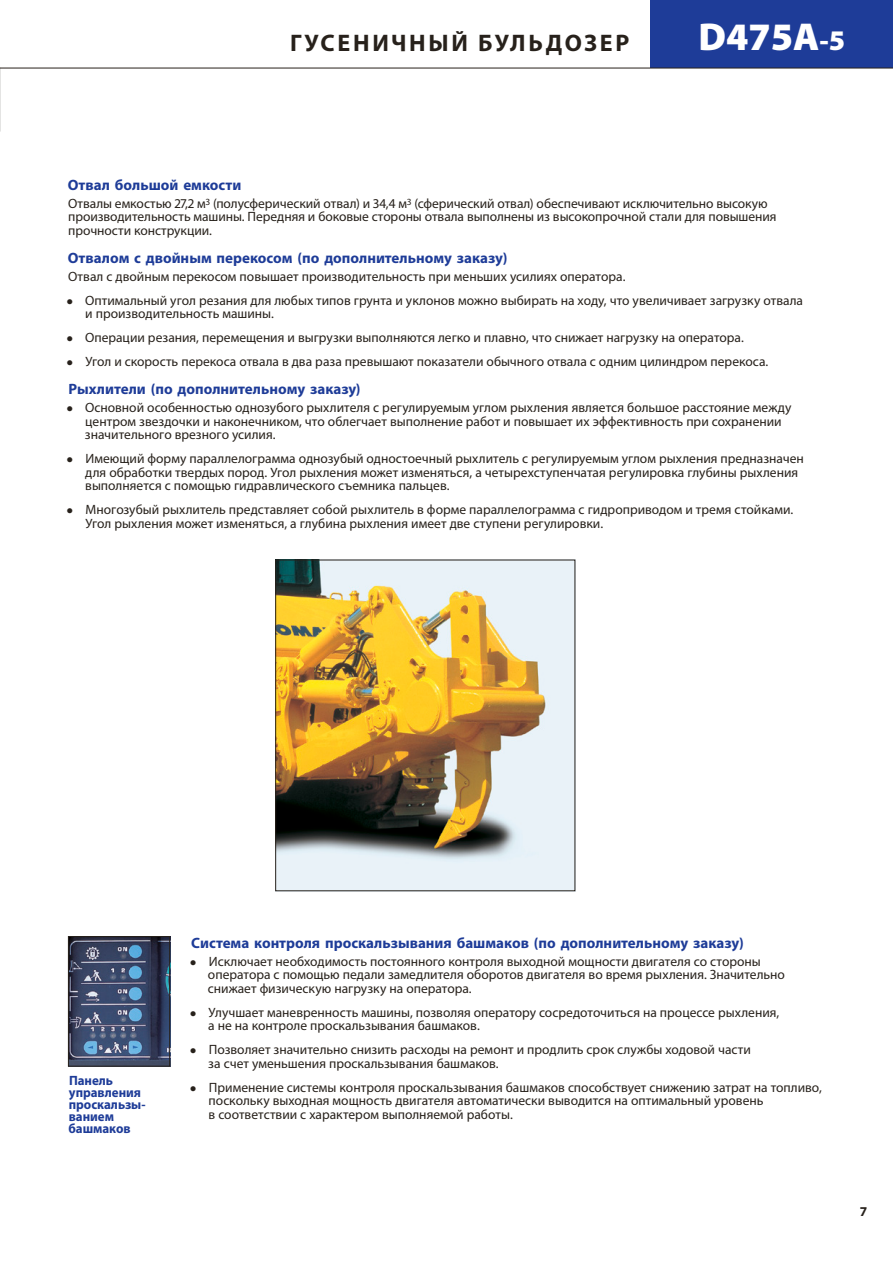
<style>
.page{position:relative;width:893px;height:1263px;background:#fff}
.page>*{position:absolute;margin:0;border:0;box-sizing:border-box;transform-origin:0 0}
.t1{font:900 39px "Myriad Pro";color:#fff}
.t2{font:700 24px "Myriad Pro";letter-spacing:.11em;color:#27211b}
.t3{font:700 15px "Myriad Pro";color:#1e3c98}
.t4{font:13.5px/13.5px "Myriad Pro";color:#27211b}
.t5{font:700 13.5px/12px "Myriad Pro";letter-spacing:-.005em;color:#1e3c98;scale:.96 1}
.t6{font:700 13.5px "Myriad Pro";color:#27211b}
.s1{font-size:28.5px}
.s2{font-size:24px}
</style>
<div class="page">
<div style="left:651px;top:0;width:242px;height:68px;background:#1e3c98"></div>
<hr style="left:0;top:68px;width:893px;height:1px;background:#27211b">
<svg style="left:0;top:68px;width:1px;height:63px"></svg>
<img style="left:277px;top:562px;width:296px;height:327px">
<div style="left:275px;top:560px;width:300px;height:331px;border:1px solid #27211b"></div>
<img style="left:70px;top:938px;width:98px;height:126px">
<div style="left:68px;top:936px;width:102px;height:130px;border:1px solid #27211b"></div>
<h2 class="t2" style="left:290px;top:29px;width:341px">ГУСЕНИЧНЫЙ БУЛЬДОЗЕР</h2>
<h1 class="t1" style="left:698px;top:11px;width:148px">D475A<span class="s1">-5</span></h1>
<p class="t3" style="left:68px;top:176px;width:175px">Отвал большой емкости</p>
<p class="t4" style="left:68px;top:196px;width:710px">Отвалы емкостью 27,2 м<sup>3</sup> (полусферический отвал) и 34,4 м<sup>3</sup> (сферический отвал) обеспечивают исключительно высокую производительность машины. Передняя и боковые стороны отвала выполнены из высокопрочной стали для повышения прочности конструкции.</p>
<p class="t3" style="left:68px;top:249px;width:441px">Отвалом с двойным перекосом (по дополнительному заказу)</p>
<p class="t4" style="left:68px;top:269px;width:559px">Отвал с двойным перекосом повышает производительность при меньших усилиях оператора.</p>
<p class="t4" style="left:85px;top:293px;width:719px;text-indent:-19px"><span class="s2">•</span> Оптимальный угол резания для любых типов грунта и уклонов можно выбирать на ходу, что увеличивает загрузку отвала и производительность машины.</p>
<p class="t4" style="left:66px;top:331px;width:679px"><span class="s2">•</span> Операции резания, перемещения и выгрузки выполняются легко и плавно, что снижает нагрузку на оператора.</p>
<p class="t4" style="left:66px;top:355px;width:703px"><span class="s2">•</span> Угол и скорость перекоса отвала в два раза превышают показатели обычного отвала с одним цилиндром перекоса.</p>
<p class="t3" style="left:69px;top:381px;width:294px">Рыхлители (по дополнительному заказу)</p>
<p class="t4" style="left:85px;top:401px;width:708px;text-indent:-19px"><span class="s2">•</span> Основной особенностью однозубого рыхлителя с регулируемым углом рыхления является большое расстояние между центром звездочки и наконечником, что облегчает выполнение работ и повышает их эффективность при сохранении значительного врезного усилия.</p>
<p class="t4" style="left:85px;top:452px;width:720px;text-indent:-19px"><span class="s2">•</span> Имеющий форму параллелограмма однозубый одностоечный рыхлитель с регулируемым углом рыхления предназначен для обработки твердых пород. Угол рыхления может изменяться, а четырехступенчатая регулировка глубины рыхления выполняется с помощью гидравлического съемника пальцев.</p>
<p class="t4" style="left:85px;top:503px;width:709px;text-indent:-19px"><span class="s2">•</span> Многозубый рыхлитель представляет собой рыхлитель в форме параллелограмма с гидроприводом и тремя стойками.<br>Угол рыхления может изменяться, а глубина рыхления имеет две ступени регулировки.</p>
<p class="t5" style="left:69px;top:1075px;width:81px">Панель управления проскальзы&shy;ванием башмаков</p>
<p class="t3" style="left:191px;top:934px;width:554px">Система контроля проскальзывания башмаков (по дополнительному заказу)</p>
<p class="t4" style="left:208px;top:954px;width:578px;text-indent:-18px"><span class="s2">•</span> Исключает необходимость постоянного контроля выходной мощности двигателя со стороны оператора с помощью педали замедлителя оборотов двигателя во время рыхления. Значительно снижает физическую нагрузку на оператора.</p>
<p class="t4" style="left:208px;top:1005px;width:573px;text-indent:-19px"><span class="s2">•</span> Улучшает маневренность машины, позволяя оператору сосредоточиться на процессе рыхления, а не на контроле проскальзывания башмаков.</p>
<p class="t4" style="left:208px;top:1042px;width:544px;text-indent:-19px"><span class="s2">•</span> Позволяет значительно снизить расходы на ремонт и продлить срок службы ходовой части за счет уменьшения проскальзывания башмаков.</p>
<p class="t4" style="left:209px;top:1080px;width:615px;text-indent:-19px"><span class="s2">•</span> Применение системы контроля проскальзывания башмаков способствует снижению затрат на топливо, поскольку выходная мощность двигателя автоматически выводится на оптимальный уровень<br>в соответствии с характером выполняемой работы.</p>
<p class="t6" style="left:860px;top:1203px;width:9px">7</p>
</div>
